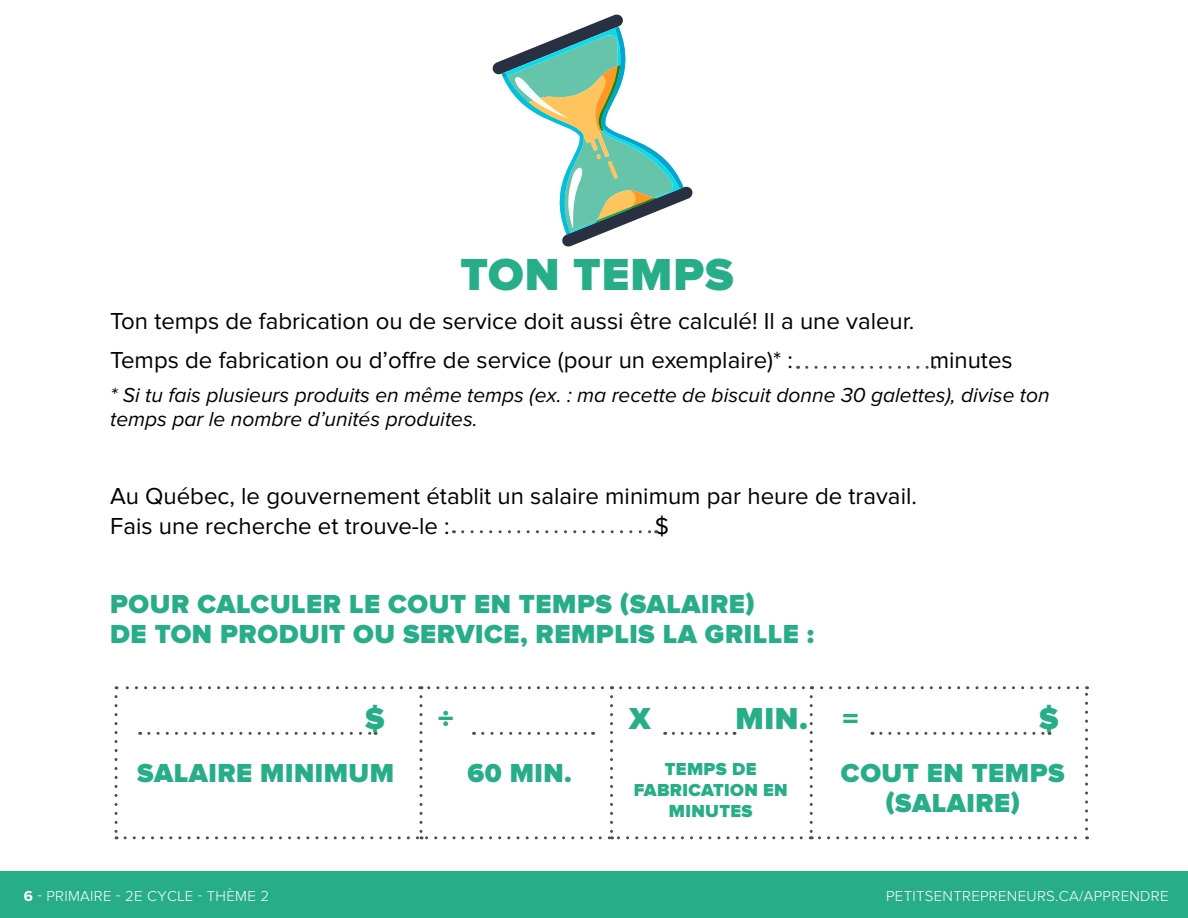
<style>
.page{position:relative;width:1188px;height:918px;background:#fff}
.page>*{position:absolute;margin:0;border:0;box-sizing:border-box;transform-origin:0 0}
.titre_orange{font:900 46.5px "Proxima Nova";letter-spacing:.02em;color:#27ae88}
.titre_orange-2{font:900 31.5px "Proxima Nova";color:#27ae88}
.titre_orange-3{font:900 27px/30px "Proxima Nova";letter-spacing:.02em;color:#27ae88}
.texte_courant{font:24px/30px "Proxima Nova";color:#000}
.texte_courant-2{font:italic 21px/24px "Proxima Nova";color:#000}
.titre_orange-4{font:900 18px/21px "Proxima Nova";letter-spacing:.02em;color:#27ae88;text-align:center}
.titre_orange-5{font:300 15px "Proxima Nova";letter-spacing:.02em;color:#fff}
.s1{font-weight:700}
</style>
<div class="page">
<div style="left:0;top:872px;width:1188px;height:46px;background:#27ae88"></div>
<svg style="left:115px;top:686px;width:973px;height:153px"></svg>
<svg style="left:807px;top:366px;width:128px;height:3px"></svg>
<svg style="left:463px;top:530px;width:194px;height:3px"></svg>
<svg style="left:492px;top:14px;width:201px;height:233px"></svg>
<p class="titre_orange" style="left:461px;top:253px;width:275px">TON TEMPS</p>
<p class="texte_courant" style="left:110px;top:307px;width:806px">Ton temps de fabrication ou de service doit aussi être calculé! Il a une valeur.</p>
<p class="texte_courant" style="left:110px;top:346px;width:684px">Temps de fabrication ou d’offre de service (pour un exemplaire)* :</p>
<p class="texte_courant" style="left:930px;top:346px;width:84px">minutes</p>
<p class="texte_courant-2" style="left:110px;top:383px;width:941px">* Si tu fais plusieurs produits en même temps (ex. : ma recette de biscuit donne 30 galettes), divise ton temps par le nombre d’unités produites.</p>
<p class="texte_courant" style="left:110px;top:482px;width:808px">Au Québec, le gouvernement établit un salaire minimum par heure de travail.<br>Fais une recherche et trouve-le :</p>
<p class="texte_courant" style="left:655px;top:512px;width:16px">$</p>
<p class="titre_orange-3" style="left:110px;top:590px;width:705px">POUR CALCULER LE COUT EN TEMPS (SALAIRE)<br>DE TON PRODUIT OU SERVICE, REMPLIS LA GRILLE :</p>
<p class="titre_orange-2" style="left:365px;top:704px;width:22px">$</p>
<p class="titre_orange-2" style="left:438px;top:704px;width:18px">÷</p>
<p class="titre_orange-2" style="left:629px;top:704px;width:23px">X</p>
<p class="titre_orange-2" style="left:736px;top:704px;width:74px">MIN.</p>
<p class="titre_orange-2" style="left:842px;top:704px;width:18px">=</p>
<p class="titre_orange-2" style="left:1039px;top:704px;width:22px">$</p>
<p class="titre_orange-3" style="left:467px;top:759px;width:106px">60 MIN.</p>
<p class="titre_orange-4" style="left:634px;top:759px;width:156px">TEMPS DE<br>FABRICATION EN<br>MINUTES</p>
<p class="titre_orange-3" style="left:137px;top:759px;width:258px">SALAIRE MINIMUM</p>
<p class="titre_orange-3" style="left:841px;top:759px;width:225px;text-align:center">COUT EN TEMPS (SALAIRE)</p>
<p class="titre_orange-5" style="left:24px;top:889px;width:247px"><span class="s1">6</span> - PRIMAIRE - 2E CYCLE - THÈME 2</p>
<p class="titre_orange-5" style="left:886px;top:889px;width:284px">PETITSENTREPRENEURS.CA/APPRENDRE</p>
</div>
